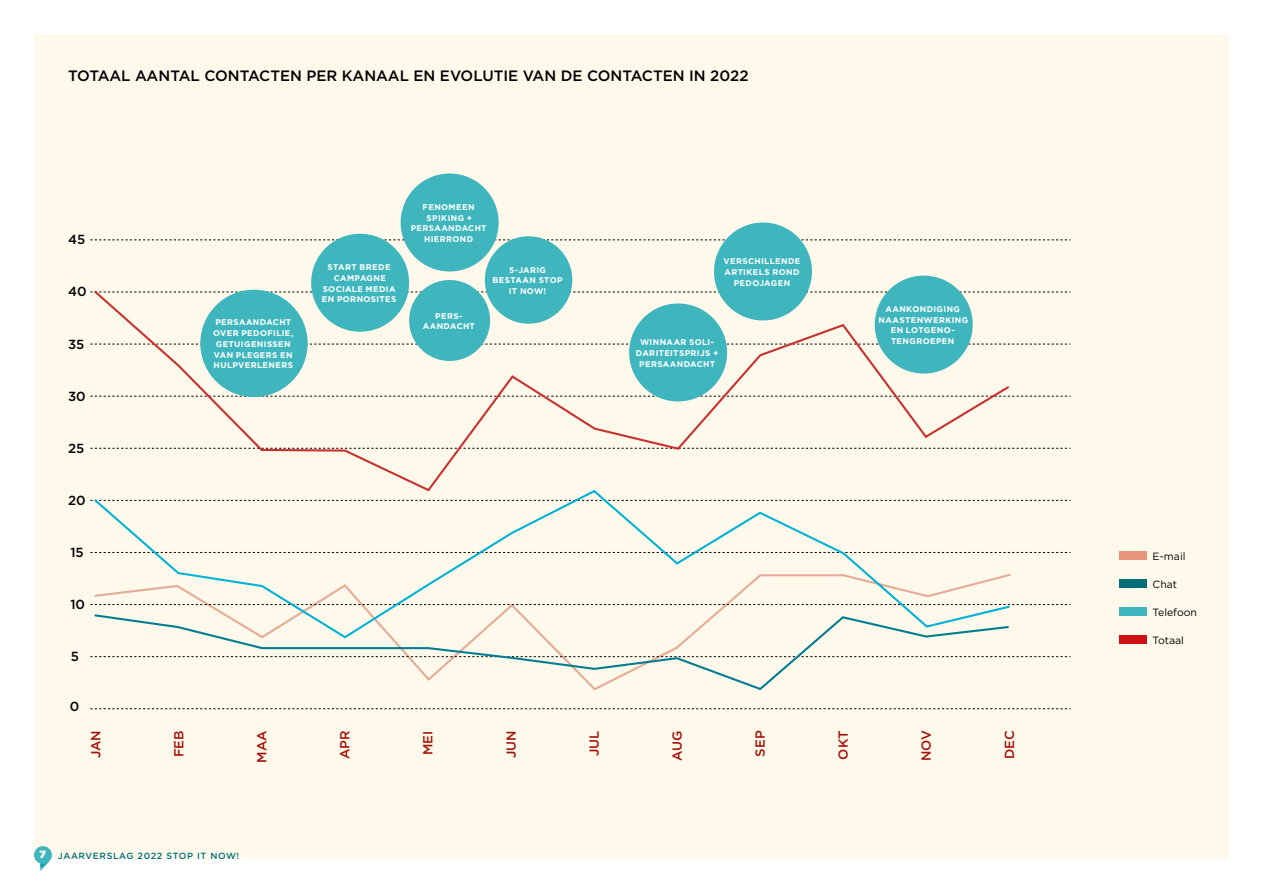
<style>
.page{position:relative;width:1263px;height:893px;background:#fff}
.page>*{position:absolute;margin:0;border:0;box-sizing:border-box;transform-origin:0 0}
.t1{font:500 15px "Gotham HTF";color:#000}
.t2{font:500 13.2px "Gotham HTF";color:#a41109}
.t3{font:500 13.2px "Gotham HTF";color:#020202}
.t4{font:10.5px "Gotham HTF";color:#000}
.t5{font:500 9px "Gotham Rounded";letter-spacing:.07em;color:#006f78}
.t6{font:700 8.25px/10.8px "Gotham HTF";letter-spacing:.045em;color:#fff;text-align:center}
.s1{font-family:"Gotham HTF";font-weight:900;font-size:10.5px;color:#fff}
</style>
<div class="page">
<div style="left:34px;top:34px;width:1195px;height:825px;background:#fff9eb"></div>
<svg style="left:90px;top:708px;width:980px;height:1px"></svg>
<svg style="left:90px;top:604px;width:980px;height:1px"></svg>
<svg style="left:90px;top:656px;width:980px;height:1px"></svg>
<svg style="left:90px;top:552px;width:980px;height:1px"></svg>
<svg style="left:90px;top:500px;width:980px;height:1px"></svg>
<svg style="left:90px;top:448px;width:980px;height:1px"></svg>
<svg style="left:90px;top:396px;width:980px;height:1px"></svg>
<svg style="left:90px;top:344px;width:980px;height:1px"></svg>
<svg style="left:90px;top:292px;width:980px;height:1px"></svg>
<svg style="left:90px;top:239px;width:980px;height:1px"></svg>
<svg style="left:92px;top:289px;width:919px;height:200px"></svg>
<svg style="left:93px;top:489px;width:918px;height:124px"></svg>
<svg style="left:93px;top:613px;width:917px;height:78px"></svg>
<svg style="left:40px;top:862px;width:9px;height:9px"></svg>
<div style="left:34px;top:846px;width:18px;height:18px;background:#3fb6be;border-radius:50%"></div>
<div style="left:1119px;top:579px;width:27px;height:9px;background:#006f78"></div>
<div style="left:1119px;top:551px;width:27px;height:9px;background:#e6957a"></div>
<div style="left:1119px;top:607px;width:27px;height:9px;background:#3fb6be"></div>
<div style="left:1119px;top:635px;width:27px;height:9px;background:#cd1013"></div>
<div style="left:200px;top:290px;width:108px;height:107px;background:#3fb6be;border-radius:50%"></div>
<div style="left:311px;top:234px;width:98px;height:98px;background:#3fb6be;border-radius:50%"></div>
<div style="left:409px;top:280px;width:81px;height:81px;background:#3fb6be;border-radius:50%"></div>
<div style="left:401px;top:173px;width:98px;height:98px;background:#3fb6be;border-radius:50%"></div>
<div style="left:485px;top:236px;width:87px;height:88px;background:#3fb6be;border-radius:50%"></div>
<div style="left:629px;top:303px;width:98px;height:98px;background:#3fb6be;border-radius:50%"></div>
<div style="left:714px;top:222px;width:98px;height:98px;background:#3fb6be;border-radius:50%"></div>
<div style="left:875px;top:276px;width:98px;height:98px;background:#3fb6be;border-radius:50%"></div>
<h1 class="t1" style="left:68px;top:67px;width:682px">TOTAAL AANTAL CONTACTEN PER KANAAL EN EVOLUTIE VAN DE CONTACTEN IN 2022</h1>
<h2 class="t3" style="left:68px;top:232px;width:19px">45</h2>
<h2 class="t3" style="left:68px;top:284px;width:20px">40</h2>
<h2 class="t3" style="left:68px;top:336px;width:18px">35</h2>
<h2 class="t3" style="left:68px;top:388px;width:19px">30</h2>
<h2 class="t3" style="left:68px;top:441px;width:18px">25</h2>
<h2 class="t3" style="left:68px;top:493px;width:19px">20</h2>
<h2 class="t3" style="left:70px;top:545px;width:15px">15</h2>
<h2 class="t3" style="left:70px;top:597px;width:16px">10</h2>
<h2 class="t3" style="left:71px;top:649px;width:10px">5</h2>
<h2 class="t3" style="left:70px;top:698px;width:11px">0</h2>
<p class="t6" style="left:213px;top:317px;width:82px">PERSAANDACHT<br>OVER PEDOFILIE,<br>GETUIGENISSEN<br>VAN PLEGERS EN<br>HULPVERLENERS</p>
<p class="t6" style="left:322px;top:262px;width:76px">START BREDE<br>CAMPAGNE<br>SOCIALE MEDIA<br>EN PORNOSITES</p>
<p class="t6" style="left:411px;top:201px;width:77px">FENOMEEN<br>SPIKING +<br>PERSAANDACHT<br>HIERROND</p>
<p class="t6" style="left:423px;top:310px;width:54px">PERS-<br>AANDACHT</p>
<p class="t6" style="left:492px;top:264px;width:72px">5-JARIG<br>BESTAAN STOP<br>IT NOW!</p>
<p class="t6" style="left:724px;top:256px;width:78px">VERSCHILLENDE<br>ARTIKELS ROND<br>PEDOJAGEN</p>
<p class="t6" style="left:636px;top:337px;width:84px">WINNAAR SOLI-<br>DARITEITSPRIJS +<br>PERSAANDACHT</p>
<p class="t6" style="left:879px;top:303px;width:91px">AANKONDIGING<br>NAASTENWERKING<br>EN LOTGENO-<br>TENGROEPEN</p>
<h2 class="t2" style="left:171px;top:757px;width:28px;rotate:-90deg">FEB</h2>
<h2 class="t2" style="left:254px;top:763px;width:34px;rotate:-90deg">MAA</h2>
<h2 class="t2" style="left:337px;top:759px;width:30px;rotate:-90deg">APR</h2>
<h2 class="t2" style="left:420px;top:755px;width:26px;rotate:-90deg">MEI</h2>
<h2 class="t2" style="left:503px;top:758px;width:29px;rotate:-90deg">JUN</h2>
<h2 class="t2" style="left:586px;top:756px;width:27px;rotate:-90deg">JUL</h2>
<h2 class="t2" style="left:670px;top:761px;width:32px;rotate:-90deg">AUG</h2>
<h2 class="t2" style="left:753px;top:757px;width:28px;rotate:-90deg">SEP</h2>
<h2 class="t2" style="left:836px;top:760px;width:31px;rotate:-90deg">OKT</h2>
<h2 class="t2" style="left:919px;top:761px;width:32px;rotate:-90deg">NOV</h2>
<h2 class="t2" style="left:88px;top:758px;width:29px;rotate:-90deg">JAN</h2>
<h2 class="t2" style="left:1002px;top:759px;width:30px;rotate:-90deg">DEC</h2>
<p class="t5" style="left:40px;top:849px;width:201px"><span class="s1">7</span> JAARVERSLAG 2022 STOP IT NOW!</p>
<p class="t4" style="left:1152px;top:551px;width:34px">E-mail</p>
<p class="t4" style="left:1152px;top:578px;width:26px">Chat</p>
<p class="t4" style="left:1152px;top:606px;width:46px">Telefoon</p>
<p class="t4" style="left:1152px;top:634px;width:33px">Totaal</p>
</div>
